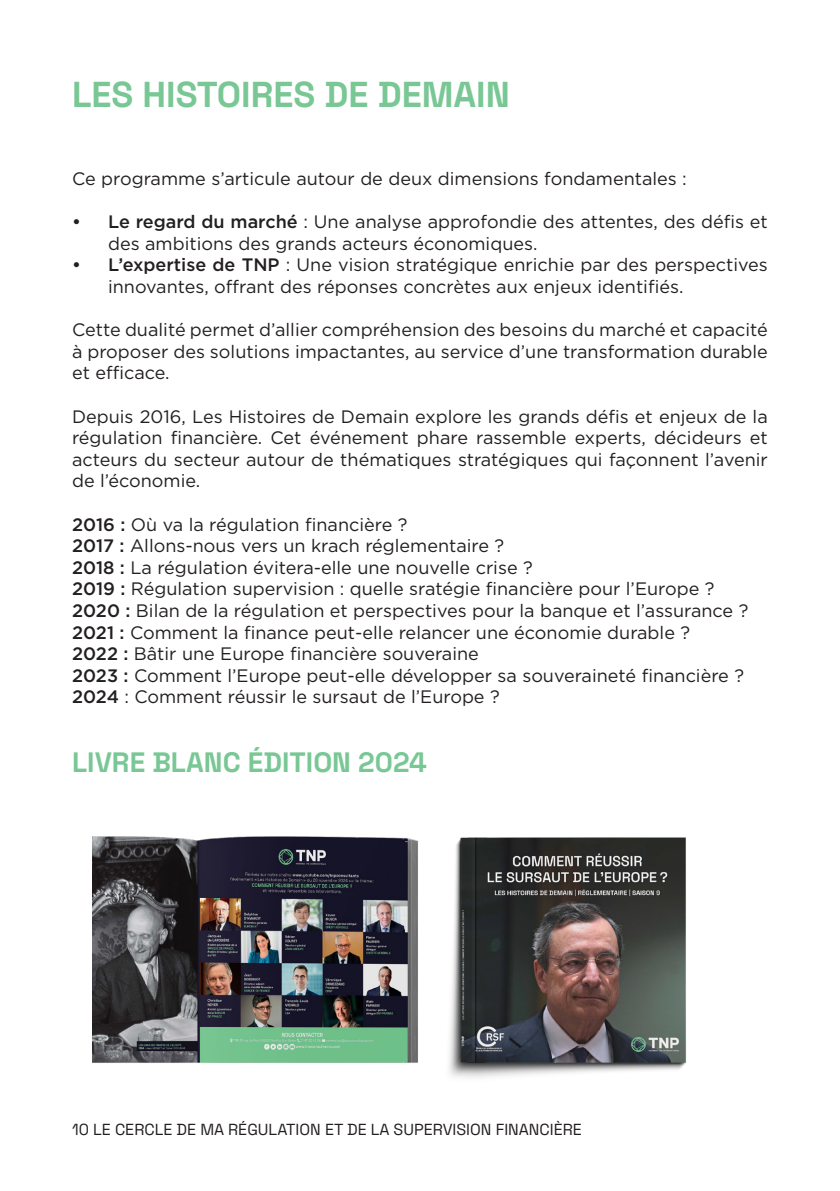
<style>
.page{position:relative;width:840px;height:1191px;background:#fff}
.page>*{position:absolute;margin:0;border:0;box-sizing:border-box;transform-origin:0 0}
.t1{font:700 36px "Space Grotesk";color:#78c794}
.t2{font:700 28px "Space Grotesk";color:#78c794}
.t3{font:18px/21.6px "Gotham";color:#231f20}
.t4{font:16px "Space Grotesk";color:#231f20}
.s1{font-weight:500}
</style>
<div class="page">
<img style="left:93px;top:836px;width:593px;height:242px">
<h1 class="t1" style="left:72px;top:67px;width:439px">LES HISTOIRES DE DEMAIN</h1>
<p class="t3" style="left:72px;top:167px;width:616px">Ce programme s’articule autour de deux dimensions fondamentales :</p>
<p class="t3" style="left:108px;top:210px;width:661px;text-indent:-36px"><span class="s1">• Le regard du marché</span> : Une analyse approfondie des attentes, des défis et des ambitions des grands acteurs économiques.</p>
<p class="t3" style="left:108px;top:254px;width:661px;text-indent:-36px"><span class="s1">• L’expertise de TNP</span> : Une vision stratégique enrichie par des perspectives innovantes, offrant des réponses concrètes aux enjeux identifiés.</p>
<p class="t3" style="left:72px;top:318px;width:697px;text-align:justify">Cette dualité permet d’allier compréhension des besoins du marché et capacité à proposer des solutions impactantes, au service d’une transformation durable et efficace.</p>
<p class="t3" style="left:72px;top:405px;width:697px;text-align:justify">Depuis 2016, Les Histoires de Demain explore les grands défis et enjeux de la régulation financière. Cet événement phare rassemble experts, décideurs et acteurs du secteur autour de thématiques stratégiques qui façonnent l’avenir de l’économie.</p>
<p class="t3" style="left:72px;top:513px;width:677px"><span class="s1">2016 :</span> Où va la régulation financière ?<br><span class="s1">2017 :</span> Allons-nous vers un krach réglementaire ?<br><span class="s1">2018 :</span> La régulation évitera-elle une nouvelle crise ?<br><span class="s1">2019 :</span> Régulation supervision : quelle sratégie financière pour l’Europe ?<br><span class="s1">2020 :</span> Bilan de la régulation et perspectives pour la banque et l’assurance ?<br><span class="s1">2021 :</span> Comment la finance peut-elle relancer une économie durable ?<br><span class="s1">2022 :</span> Bâtir une Europe financière souveraine<br><span class="s1">2023 :</span> Comment l’Europe peut-elle développer sa souveraineté financière ?<br><span class="s1">2024</span> : Comment réussir le sursaut de l’Europe ?</p>
<h2 class="t2" style="left:72px;top:740px;width:356px">LIVRE BLANC ÉDITION 2024</h2>
<p class="t4" style="left:72px;top:1117px;width:511px">10 LE CERCLE DE MA RÉGULATION ET DE LA SUPERVISION FINANCIÈRE</p>
</div>
